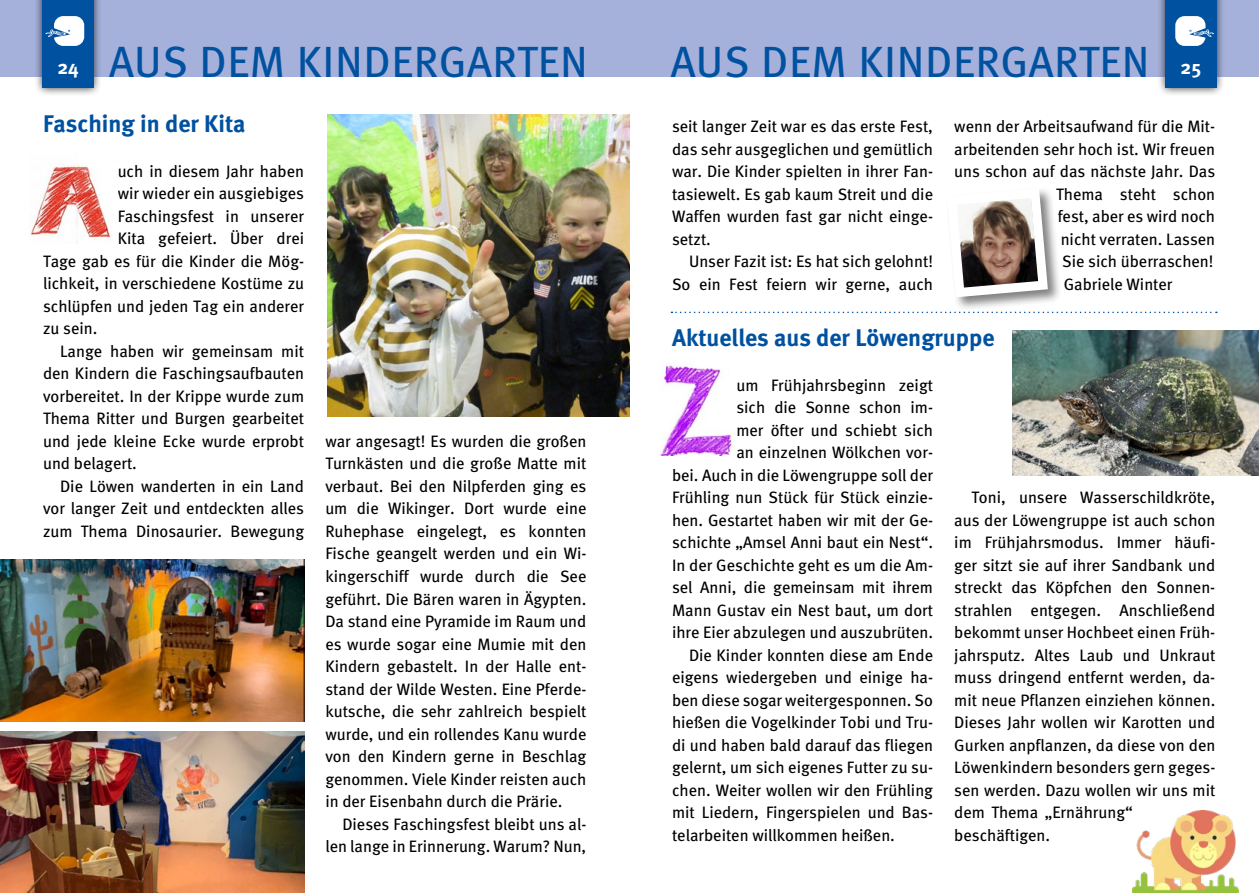
<style>
.page{position:relative;width:1259px;height:893px;background:#fff}
.page>*{position:absolute;margin:0;border:0;box-sizing:border-box;transform-origin:0 0}
.t1{font:43.65px "Meta Book CE Caps";color:#0051a0}
.t2{font:24px "Meta Bold CE";color:#0051a0}
.t3{font:19.5px "Meta Bold CE";color:#fff}
.t4{font:16.5px/22.5px "Meta Book CE";color:#000;text-align:justify}
</style>
<div class="page">
<div style="left:0;top:0;width:629px;height:77px;background:#a5b1db"></div>
<div style="left:629px;top:0;width:630px;height:77px;background:#a5b1db"></div>
<div style="left:34px;top:0;width:68px;height:97px;background:#000;opacity:.75"></div>
<div style="left:43px;top:0;width:51px;height:88px;background:#0051a0"></div>
<div style="left:1156px;top:0;width:69px;height:97px;background:#000;opacity:.75"></div>
<div style="left:1165px;top:0;width:51px;height:88px;background:#0051a0"></div>
<svg style="left:46px;top:16px;width:38px;height:30px"></svg>
<svg style="left:1175px;top:16px;width:39px;height:30px"></svg>
<img style="left:327px;top:115px;width:302px;height:302px">
<img style="left:0;top:731px;width:304px;height:162px">
<img style="left:0;top:559px;width:304px;height:162px">
<img style="left:1012px;top:330px;width:247px;height:146px">
<img style="left:31px;top:165px;width:80px;height:73px">
<img style="left:660px;top:364px;width:75px;height:92px">
<img style="left:1132px;top:810px;width:106px;height:83px">
<svg style="left:671px;top:312px;width:546px;height:1px"></svg>
<div style="left:945px;top:186px;width:117px;height:126px;background:#000;opacity:.5"></div>
<svg style="left:945px;top:186px;width:107px;height:116px"></svg>
<p class="t3" style="left:57px;top:55px;width:23px">24</p>
<h1 class="t1" style="left:109px;top:35px;width:481px">AUS DEM KINDERGARTEN</h1>
<h1 class="t1" style="left:671px;top:35px;width:481px">AUS DEM KINDERGARTEN</h1>
<p class="t3" style="left:1180px;top:55px;width:22px">25</p>
<h2 class="t2" style="left:43px;top:108px;width:204px">Fasching in der Kita</h2>
<p class="t4" style="left:118px;top:160px;width:188px">uch in diesem Jahr haben</p>
<p class="t4" style="left:118px;top:182px;width:188px">wir wieder ein ausgiebiges</p>
<p class="t4" style="left:118px;top:205px;width:188px">Faschingsfest in unserer</p>
<p class="t4" style="left:118px;top:227px;width:188px">Kita gefeiert. Über drei</p>
<p class="t4" style="left:43px;top:250px;width:262px">Tage gab es für die Kinder die Mög-</p>
<p class="t4" style="left:43px;top:272px;width:262px">lichkeit, in verschiedene Kostüme zu</p>
<p class="t4" style="left:43px;top:295px;width:262px">schlüpfen und jeden Tag ein anderer</p>
<p class="t4" style="left:43px;top:318px;width:56px">zu sein.</p>
<p class="t4" style="left:60px;top:340px;width:245px">Lange haben wir gemeinsam mit</p>
<p class="t4" style="left:43px;top:363px;width:262px">den Kindern die Faschingsaufbauten</p>
<p class="t4" style="left:43px;top:385px;width:262px">vorbereitet. In der Krippe wurde zum</p>
<p class="t4" style="left:43px;top:408px;width:262px">Thema Ritter und Burgen gearbeitet</p>
<p class="t4" style="left:43px;top:430px;width:262px">und jede kleine Ecke wurde erprobt</p>
<p class="t4" style="left:43px;top:453px;width:95px">und belagert.</p>
<p class="t4" style="left:60px;top:475px;width:245px">Die Löwen wanderten in ein Land</p>
<p class="t4" style="left:43px;top:498px;width:262px">vor langer Zeit und entdeckten alles</p>
<p class="t4" style="left:43px;top:520px;width:262px">zum Thema Dinosaurier. Bewegung</p>
<p class="t4" style="left:325px;top:430px;width:262px">war angesagt! Es wurden die großen Turnkästen und die große Matte mit verbaut. Bei den Nilpferden ging es um die Wikinger. Dort wurde eine Ruhephase eingelegt, es konnten Fische geangelt werden und ein Wi&shy;kingerschiff wurde durch die See geführt. Die Bären waren in Ägypten.<br>Da stand eine Pyramide im Raum und es wurde sogar eine Mumie mit den Kindern gebastelt. In der Halle ent&shy;stand der Wilde Westen. Eine Pferde&shy;kutsche, die sehr zahlreich bespielt wurde, und ein rollendes Kanu wurde von den Kindern gerne in Beschlag genommen. Viele Kinder reisten auch in der Eisenbahn durch die Prärie.</p>
<p class="t4" style="left:325px;top:813px;width:262px;text-align:right">Dieses Faschingsfest bleibt uns al&shy;len lange in Erinnerung. Warum? Nun,</p>
<p class="t4" style="left:672px;top:115px;width:262px">seit langer Zeit war es das erste Fest, das sehr ausgeglichen und gemütlich war. Die Kinder spielten in ihrer Fan&shy;tasiewelt. Es gab kaum Streit und die Waffen wurden fast gar nicht einge&shy;setzt.</p>
<p class="t4" style="left:672px;top:250px;width:262px;text-align:right">Unser Fazit ist: Es hat sich gelohnt!<br>So ein Fest feiern wir gerne, auch</p>
<p class="t4" style="left:954px;top:115px;width:262px">wenn der Arbeitsaufwand für die Mit-</p>
<p class="t4" style="left:954px;top:138px;width:262px">arbeitenden sehr hoch ist. Wir freuen</p>
<p class="t4" style="left:954px;top:160px;width:262px">uns schon auf das nächste Jahr. Das</p>
<p class="t4" style="left:1056px;top:183px;width:160px">Thema steht schon</p>
<p class="t4" style="left:1057px;top:205px;width:159px">fest, aber es wird noch</p>
<p class="t4" style="left:1060px;top:228px;width:156px">nicht verraten. Lassen</p>
<p class="t4" style="left:1062px;top:250px;width:153px">Sie sich überraschen!</p>
<p class="t4" style="left:1063px;top:273px;width:110px">Gabriele Winter</p>
<h2 class="t2" style="left:672px;top:322px;width:324px">Aktuelles aus der Löwengruppe</h2>
<p class="t4" style="left:736px;top:374px;width:198px">um Frühjahrsbeginn zeigt</p>
<p class="t4" style="left:736px;top:396px;width:198px">sich die Sonne schon im-</p>
<p class="t4" style="left:736px;top:419px;width:198px">mer öfter und schiebt sich</p>
<p class="t4" style="left:736px;top:441px;width:198px">an einzelnen Wölkchen vor-</p>
<p class="t4" style="left:672px;top:464px;width:262px">bei. Auch in die Löwengruppe soll der</p>
<p class="t4" style="left:672px;top:486px;width:262px">Frühling nun Stück für Stück einzie-</p>
<p class="t4" style="left:672px;top:509px;width:262px">hen. Gestartet haben wir mit der Ge-</p>
<p class="t4" style="left:672px;top:531px;width:262px">schichte „Amsel Anni baut ein Nest“.</p>
<p class="t4" style="left:672px;top:554px;width:262px">In der Geschichte geht es um die Am-</p>
<p class="t4" style="left:672px;top:576px;width:262px">sel Anni, die gemeinsam mit ihrem</p>
<p class="t4" style="left:672px;top:599px;width:262px">Mann Gustav ein Nest baut, um dort</p>
<p class="t4" style="left:672px;top:621px;width:262px">ihre Eier abzulegen und auszubrüten.</p>
<p class="t4" style="left:689px;top:644px;width:245px">Die Kinder konnten diese am Ende</p>
<p class="t4" style="left:672px;top:666px;width:262px">eigens wiedergeben und einige ha-</p>
<p class="t4" style="left:672px;top:689px;width:262px">ben diese sogar weitergesponnen. So</p>
<p class="t4" style="left:672px;top:711px;width:262px">hießen die Vogelkinder Tobi und Tru-</p>
<p class="t4" style="left:672px;top:734px;width:262px">di und haben bald darauf das fliegen</p>
<p class="t4" style="left:672px;top:756px;width:262px">gelernt, um sich eigenes Futter zu su-</p>
<p class="t4" style="left:672px;top:779px;width:262px">chen. Weiter wollen wir den Frühling</p>
<p class="t4" style="left:672px;top:801px;width:262px">mit Liedern, Fingerspielen und Bas-</p>
<p class="t4" style="left:672px;top:824px;width:224px">telarbeiten willkommen heißen.</p>
<p class="t4" style="left:954px;top:486px;width:262px;text-align:left;text-indent:17px">Toni, unsere Wasserschildkröte, aus der Löwengruppe ist auch schon im Frühjahrsmodus. Immer häufi&shy;ger sitzt sie auf ihrer Sandbank und streckt das Köpfchen den Sonnen&shy;strahlen entgegen. Anschließend bekommt unser Hochbeet einen Früh&shy;jahrsputz. Altes Laub und Unkraut muss dringend entfernt werden, da&shy;mit neue Pflanzen einziehen können.<br>Dieses Jahr wollen wir Karotten und<br>Gurken anpflanzen, da diese von den<br>Löwenkindern besonders gern geges&shy;sen werden. Dazu wollen wir uns mit dem Thema „Ernährung“ beschäftigen.</p>
</div>
